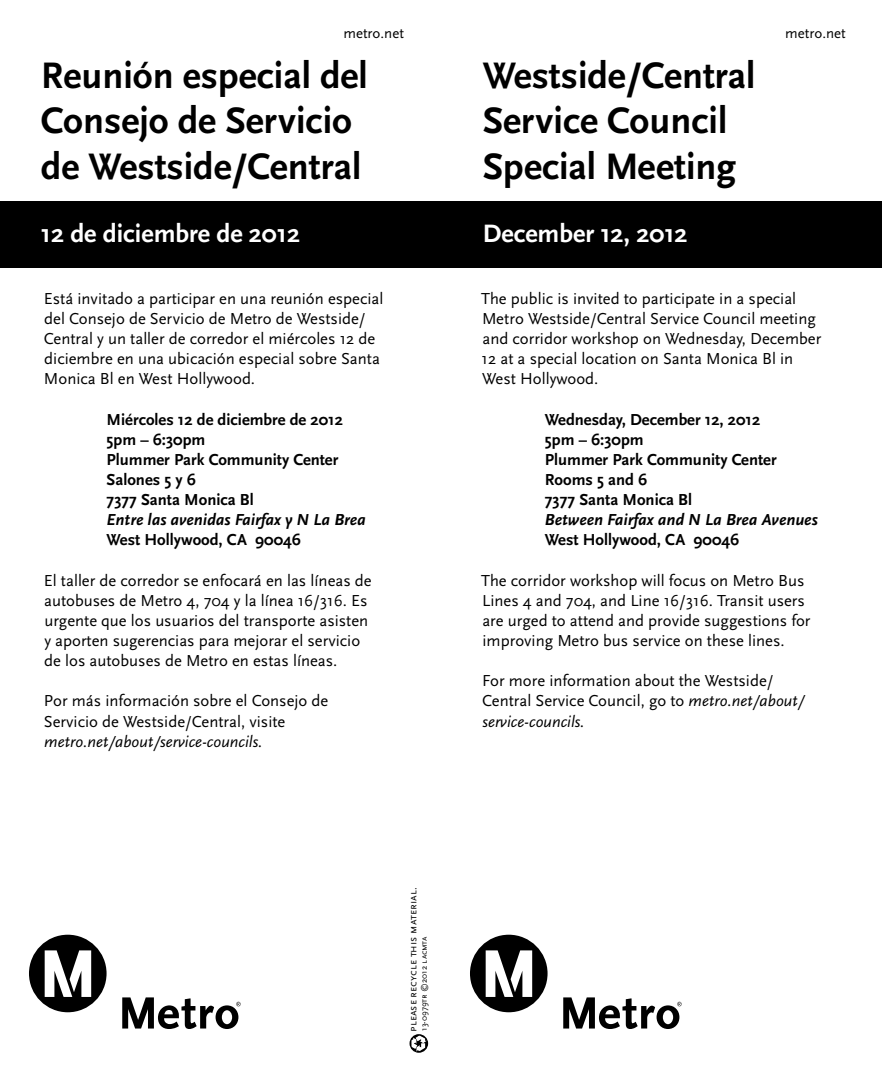
<style>
.page{position:relative;width:882px;height:1071px;background:#fff}
.page>*{position:absolute;margin:0;border:0;box-sizing:border-box;transform-origin:0 0}
.t1{font:700 38.5px/45.5px "Scala Sans";color:#000}
.t2{font:700 26.25px "Scala Sans";color:#fff}
.t3{font:16.62px/20.1px "Scala Sans";color:#000}
.t4{font:700 16.62px/20.1px "Scala Sans";color:#000}
.t5{font:italic 700 16.62px "Scala Sans";color:#000}
.t6{font:italic 16.62px "Scala Sans";color:#000}
.t7{font:14.88px "Scala Sans";color:#000}
.t8{font:10.85px "Scala Sans Caps";color:#000}
.t9{font:8.75px "Scala Sans Caps";letter-spacing:-.01em;color:#000}
.s1{font-style:italic}
.s2{font-family:"Scala Sans"}
</style>
<div class="page">
<div style="left:0;top:201px;width:446px;height:67px;background:#000"></div>
<div style="left:441px;top:201px;width:441px;height:67px;background:#000"></div>
<div style="left:470px;top:935px;width:78px;height:77px;background:#000;border-radius:50%"></div>
<svg style="left:486px;top:950px;width:46px;height:47px"></svg>
<svg style="left:563px;top:997px;width:119px;height:32px"></svg>
<div style="left:29px;top:935px;width:78px;height:77px;background:#000;border-radius:50%"></div>
<svg style="left:45px;top:950px;width:46px;height:47px"></svg>
<svg style="left:122px;top:997px;width:119px;height:32px"></svg>
<svg style="left:410px;top:1034px;width:18px;height:19px"></svg>
<svg style="left:411px;top:1036px;width:16px;height:16px"></svg>
<p class="t7" style="left:343px;top:25px;width:62px">metro.net</p>
<h1 class="t1" style="left:41px;top:53px;width:328px">Reunión especial del<br>Consejo de Servicio de Westside/Central</h1>
<h1 class="t1" style="left:483px;top:53px;width:274px">Westside/Central<br>Service Council<br>Special Meeting</h1>
<h2 class="t2" style="left:41px;top:219px;width:261px">12 de diciembre de 2012</h2>
<h2 class="t2" style="left:483px;top:219px;width:206px">December 12, 2012</h2>
<p class="t7" style="left:785px;top:25px;width:62px">metro.net</p>
<p class="t3" style="left:44px;top:289px;width:341px">Está invitado a participar en una reunión especial del Consejo de Servicio de Metro de Westside/ Central y un taller de corredor el miércoles 12 de diciembre en una ubicación especial sobre Santa Monica Bl en West Hollywood.</p>
<p class="t4" style="left:107px;top:410px;width:238px">Miércoles 12 de diciembre de 2012<br>5pm – 6:30pm<br>Plummer Park Community Center<br>Salones 5 y 6<br>7377 Santa Monica Bl</p>
<p class="t5" style="left:107px;top:511px;width:261px">Entre las avenidas Fairfax y N La Brea</p>
<p class="t4" style="left:107px;top:530px;width:196px">West Hollywood, CA 90046</p>
<p class="t3" style="left:44px;top:571px;width:329px">El taller de corredor se enfocará en las líneas de autobuses de Metro 4, 704 y la línea 16/316. Es urgente que los usuarios del transporte asisten y aporten sugerencias para mejorar el servicio de los autobuses de Metro en estas líneas.</p>
<p class="t3" style="left:44px;top:691px;width:286px">Por más información sobre el Consejo de<br>Servicio de Westside/Central, visite</p>
<p class="t6" style="left:44px;top:732px;width:220px">metro.net/about/service-councils.</p>
<p class="t3" style="left:481px;top:289px;width:342px">The public is invited to participate in a special Metro Westside/Central Service Council meeting and corridor workshop on Wednesday, December 12 at a special location on Santa Monica Bl in West Hollywood.</p>
<p class="t4" style="left:545px;top:410px;width:233px">Wednesday, December 12, 2012<br>5pm – 6:30pm<br>Plummer Park Community Center<br>Rooms 5 and 6<br>7377 Santa Monica Bl</p>
<p class="t5" style="left:545px;top:511px;width:274px">Between Fairfax and N La Brea Avenues</p>
<p class="t4" style="left:545px;top:530px;width:196px">West Hollywood, CA 90046</p>
<p class="t3" style="left:481px;top:571px;width:331px">The corridor workshop will focus on Metro Bus Lines 4 and 704, and Line 16/316. Transit users are urged to attend and provide suggestions for improving Metro bus service on these lines.</p>
<p class="t3" style="left:482px;top:671px;width:324px">For more information about the Westside/<br>Central Service Council, go to <span class="s1">metro.net/about/ service-councils.</span></p>
<p class="t8" style="left:407px;top:1032px;width:146px;rotate:-90deg">please recycle this material.</p>
<p class="t9" style="left:419px;top:1031px;width:96px;rotate:-90deg"><span class="s2">13-0979</span>tr ©2012 lacmta</p>
</div>
